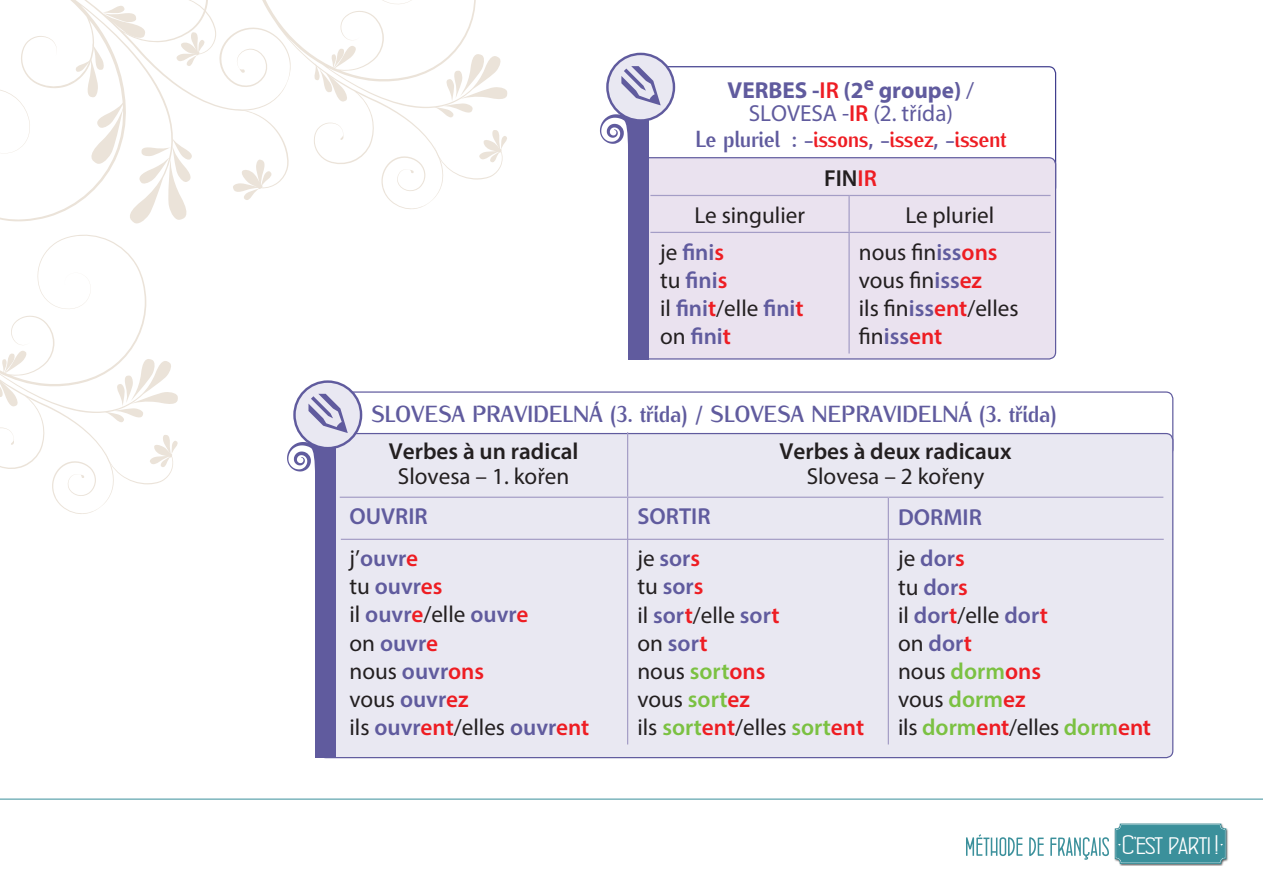
<style>
.page{position:relative;width:1263px;height:893px;background:#fff}
.page>*{position:absolute;margin:0;border:0;box-sizing:border-box;transform-origin:0 0}
.Polecenia{font:26.85px "Concurso Italian BTN Wide";letter-spacing:-.015em;color:#fff}
.TREŚĆ_ZADAŃ{font:23.25px/28px "Myriad Pro";color:#231f20}
.TREŚĆ_ZADAŃ-2{font:600 23.25px "Myriad Pro";color:#605b9e}
.TREŚĆ_ZADAŃ-3{font:600 23.25px/24.8px "Myriad Pro";color:#231f20;text-align:center}
.treść_zadań{font:700 23.25px "Kurier Cond";letter-spacing:-.02em;color:#605b9e}
.TREŚĆ_ZADAŃ-4{font:23.25px/23.2px "Myriad Pro";color:#605b9e;text-align:center}
.TREŚĆ_ZADAŃ-5{font:700 23.25px/38.8px "Kurier Cond";letter-spacing:-.02em;color:#ee1d23;text-align:center}
.s1{font-weight:700}
.s2{font-weight:600;color:#ee1d23}
.s3{color:#605b9e}
.s4{font-family:"Myriad Pro";font-weight:600;color:#231f20}
.s5{font-family:"Myriad Pro";font-weight:600}
.s6{font-weight:400;color:#231f20}
.s7{color:#ee1d23}
.s8{font-weight:600;color:#605b9e}
.s9{font-style:inherit}
.s10{font-weight:400}
.s11{font-weight:600;color:#7bc142}
</style>
<div class="page">
<hr style="left:0;top:799px;width:1263px;height:1px;background:#3b909b">
<svg style="left:966px;top:834px;width:143px;height:26px"></svg>
<div style="left:1114px;top:822px;width:115px;height:44px;background:#231f20;opacity:.75"></div>
<svg style="left:1115px;top:824px;width:111px;height:40px;background:#42939e"></svg>
<div style="left:642px;top:158px;width:413px;height:201px;background:#eae2ef;border-radius:7px"></div>
<div style="left:641px;top:157px;width:415px;height:203px;border:1px solid #605b9e;border-radius:7px"></div>
<div style="left:628px;top:118px;width:21px;height:242px;background:#605b9e"></div>
<svg style="left:600px;top:112px;width:28px;height:32px"></svg>
<div style="left:607px;top:54px;width:67px;height:66px;background:#e9e8f2;border-radius:50%"></div>
<div style="left:606px;top:53px;width:69px;height:69px;border:2px solid #605b9e;border-radius:50%"></div>
<svg style="left:621px;top:66px;width:40px;height:39px"></svg>
<hr style="left:848px;top:196px;width:2px;height:36px;background:#a49dc6">
<hr style="left:650px;top:232px;width:199px;height:1px;background:#a49dc6">
<hr style="left:849px;top:232px;width:201px;height:1px;background:#a49dc6">
<hr style="left:848px;top:233px;width:2px;height:121px;background:#a49dc6">
<hr style="left:650px;top:195px;width:199px;height:1px;background:#a49dc6">
<hr style="left:849px;top:195px;width:201px;height:1px;background:#a49dc6">
<div style="left:318px;top:391px;width:855px;height:65px;border:1px solid #605b9e;border-radius:7px"></div>
<div style="left:319px;top:434px;width:854px;height:324px;background:#e9e8f2;border-radius:7px"></div>
<div style="left:315px;top:446px;width:21px;height:312px;background:#605b9e"></div>
<svg style="left:287px;top:442px;width:28px;height:30px"></svg>
<div style="left:294px;top:382px;width:67px;height:66px;background:#e9e8f2;border-radius:50%"></div>
<div style="left:293px;top:380px;width:69px;height:69px;border:2px solid #605b9e;border-radius:50%"></div>
<svg style="left:308px;top:394px;width:40px;height:39px"></svg>
<hr style="left:341px;top:539px;width:823px;height:1px;background:#a49dc6">
<hr style="left:627px;top:432px;width:1px;height:65px;background:#a49dc6">
<hr style="left:340px;top:497px;width:288px;height:1px;background:#a49dc6">
<hr style="left:628px;top:497px;width:260px;height:1px;background:#a49dc6">
<hr style="left:627px;top:498px;width:1px;height:246px;background:#a49dc6">
<hr style="left:888px;top:497px;width:275px;height:1px;background:#a49dc6">
<hr style="left:888px;top:498px;width:1px;height:246px;background:#a49dc6">
<svg style="left:0;top:0;width:260px;height:224px"></svg>
<svg style="left:230px;top:108px;width:30px;height:94px"></svg>
<svg style="left:260px;top:0;width:248px;height:209px"></svg>
<svg style="left:317px;top:141px;width:4px;height:3px"></svg>
<svg style="left:435px;top:129px;width:73px;height:51px"></svg>
<svg style="left:74px;top:0;width:142px;height:185px"></svg>
<svg style="left:0;top:234px;width:178px;height:280px"></svg>
<svg style="left:105px;top:434px;width:73px;height:50px"></svg>
<p class="TREŚĆ_ZADAŃ-4" style="left:728px;top:78px;width:248px"><span class="s1">VERBES -</span><span class="s2">IR</span> <span class="s1">(2</span><sup>e</sup> <span class="s1">groupe)</span> /<br>SLOVESA -<span class="s2">IR</span> (2. třída)</p>
<p class="TREŚĆ_ZADAŃ-5" style="left:695px;top:118px;width:313px"><span class="s3">Le pluriel : -</span>issons<span class="s3">, -</span>issez<span class="s3">, -</span>issent<br><span class="s4">FIN</span><span class="s5">IR</span></p>
<p class="TREŚĆ_ZADAŃ" style="left:694px;top:200px;width:112px">Le singulier</p>
<p class="TREŚĆ_ZADAŃ" style="left:905px;top:200px;width:90px">Le pluriel</p>
<p class="TREŚĆ_ZADAŃ-2" style="left:660px;top:237px;width:65px"><span class="s6">je</span> fini<span class="s7">s</span></p>
<p class="TREŚĆ_ZADAŃ-2" style="left:660px;top:265px;width:69px"><span class="s6">tu</span> fini<span class="s7">s</span></p>
<p class="TREŚĆ_ZADAŃ-2" style="left:660px;top:293px;width:145px"><span class="s6">il</span> fini<span class="s7">t</span><span class="s6">/elle</span> fini<span class="s7">t</span></p>
<p class="TREŚĆ_ZADAŃ-2" style="left:660px;top:321px;width:72px"><span class="s6">on</span> fini<span class="s7">t</span></p>
<p class="TREŚĆ_ZADAŃ" style="left:859px;top:237px;width:140px">nous fin<span class="s8">iss</span><span class="s2">ons</span></p>
<p class="TREŚĆ_ZADAŃ" style="left:859px;top:265px;width:125px">vous fin<span class="s8">iss</span><span class="s2">ez</span></p>
<p class="TREŚĆ_ZADAŃ" style="left:859px;top:294px;width:161px">ils fin<span class="s8">iss</span><span class="s2">ent</span>/elles fin<span class="s8">iss</span><span class="s2">ent</span></p>
<p class="treść_zadań" style="left:371px;top:396px;width:687px">SLOVESA PRAVIDELNÁ (3. třída) <span class="s9">/</span> SLOVESA NEPRAVIDELNÁ <span class="s9">(3.</span> třída<span class="s9">)</span></p>
<p class="TREŚĆ_ZADAŃ-3" style="left:389px;top:439px;width:191px">Verbes à un radical<br><span class="s10">Slovesa – 1. kořen</span></p>
<p class="TREŚĆ_ZADAŃ-3" style="left:779px;top:438px;width:233px">Verbes à deux radicaux<br><span class="s10">Slovesa – 2 kořeny</span></p>
<p class="TREŚĆ_ZADAŃ-2" style="left:349px;top:502px;width:80px">OUVRIR</p>
<p class="TREŚĆ_ZADAŃ-2" style="left:349px;top:544px;width:70px"><span class="s6">j’</span>ouvr<span class="s7">e</span></p>
<p class="TREŚĆ_ZADAŃ-2" style="left:349px;top:572px;width:95px"><span class="s6">tu</span> ouvr<span class="s7">es</span></p>
<p class="TREŚĆ_ZADAŃ-2" style="left:349px;top:600px;width:180px"><span class="s6">il</span> ouvr<span class="s7">e</span><span class="s6">/elle</span> ouvr<span class="s7">e</span></p>
<p class="TREŚĆ_ZADAŃ-2" style="left:349px;top:628px;width:90px"><span class="s6">on</span> ouvr<span class="s7">e</span></p>
<p class="TREŚĆ_ZADAŃ" style="left:349px;top:656px;width:136px">nous <span class="s8">ouvr</span><span class="s2">ons</span></p>
<p class="TREŚĆ_ZADAŃ" style="left:349px;top:684px;width:121px">vous <span class="s8">ouvr</span><span class="s2">ez</span></p>
<p class="TREŚĆ_ZADAŃ" style="left:349px;top:713px;width:241px">ils <span class="s8">ouvr</span><span class="s2">ent</span>/elles <span class="s8">ouvr</span><span class="s2">ent</span></p>
<p class="TREŚĆ_ZADAŃ-2" style="left:637px;top:502px;width:75px">SORTIR</p>
<p class="TREŚĆ_ZADAŃ-2" style="left:637px;top:544px;width:64px"><span class="s6">je</span> sor<span class="s7">s</span></p>
<p class="TREŚĆ_ZADAŃ-2" style="left:637px;top:572px;width:68px"><span class="s6">tu</span> sor<span class="s7">s</span></p>
<p class="TREŚĆ_ZADAŃ" style="left:637px;top:600px;width:144px">il <span class="s8">sor</span><span class="s2">t</span>/elle <span class="s8">sor</span><span class="s2">t</span></p>
<p class="TREŚĆ_ZADAŃ-2" style="left:637px;top:628px;width:72px"><span class="s6">on</span> sor<span class="s7">t</span></p>
<p class="TREŚĆ_ZADAŃ" style="left:637px;top:656px;width:130px">nous <span class="s11">sort</span><span class="s2">ons</span></p>
<p class="TREŚĆ_ZADAŃ" style="left:637px;top:685px;width:114px">vous <span class="s11">sort</span><span class="s2">ez</span></p>
<p class="TREŚĆ_ZADAŃ" style="left:637px;top:713px;width:228px">ils <span class="s11">sort</span><span class="s2">ent</span>/elles <span class="s11">sort</span><span class="s2">ent</span></p>
<p class="TREŚĆ_ZADAŃ-2" style="left:898px;top:502px;width:85px">DORMIR</p>
<p class="TREŚĆ_ZADAŃ-2" style="left:898px;top:544px;width:68px"><span class="s6">je</span> dor<span class="s7">s</span></p>
<p class="TREŚĆ_ZADAŃ-2" style="left:898px;top:572px;width:71px"><span class="s6">tu</span> dor<span class="s7">s</span></p>
<p class="TREŚĆ_ZADAŃ" style="left:898px;top:600px;width:151px">il <span class="s8">dor</span><span class="s2">t</span>/elle <span class="s8">dor</span><span class="s2">t</span></p>
<p class="TREŚĆ_ZADAŃ-2" style="left:898px;top:628px;width:75px"><span class="s6">on</span> dor<span class="s7">t</span></p>
<p class="TREŚĆ_ZADAŃ" style="left:898px;top:657px;width:144px">nous <span class="s11">dorm</span><span class="s2">ons</span></p>
<p class="TREŚĆ_ZADAŃ" style="left:898px;top:685px;width:129px">vous <span class="s11">dorm</span><span class="s2">ez</span></p>
<p class="TREŚĆ_ZADAŃ" style="left:898px;top:713px;width:254px">ils <span class="s11">dorm</span><span class="s2">ent</span>/elles <span class="s11">dorm</span><span class="s2">ent</span></p>
<p class="Polecenia" style="left:1122px;top:832px;width:98px">C’est parti !</p>
</div>
